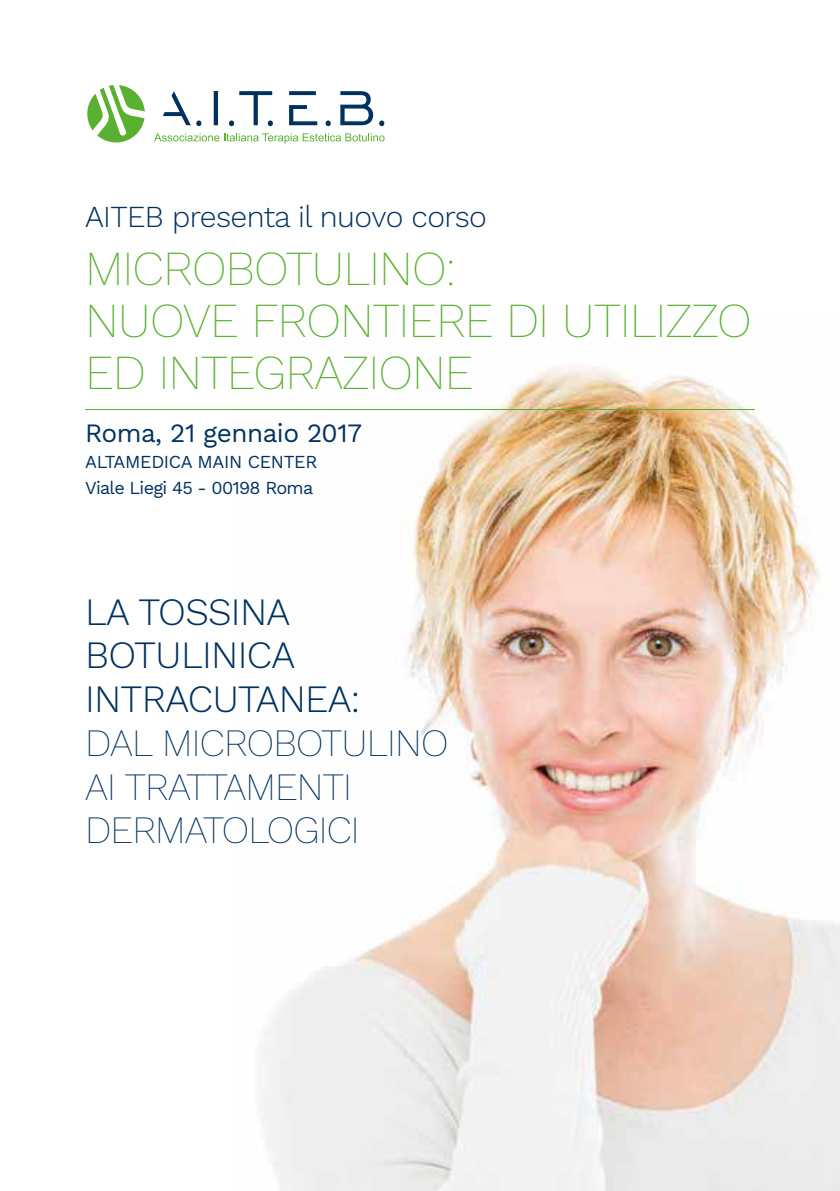
<style>
.page{position:relative;width:840px;height:1191px;background:#fff}
.page>*{position:absolute;margin:0;border:0;box-sizing:border-box;transform-origin:0 0}
.t1{font:200 48px/52px "Work Sans";letter-spacing:-.02em;color:#5ab031}
.t2{font:200 38px/43.8px "Work Sans";letter-spacing:-.02em;color:#003160}
.t3{font:300 38px/43.6px "Work Sans";letter-spacing:-.02em;color:#003160}
.t4{font:300 30px "Work Sans";letter-spacing:-.02em;color:#003160}
.t5{font:26px "Work Sans";letter-spacing:-.02em;color:#003160}
.t6{font:18px/25.6px "Work Sans";letter-spacing:-.04em;color:#003160}
</style>
<div class="page">
<img style="left:261px;top:364px;width:578px;height:827px">
<svg style="left:154px;top:133px;width:230px;height:11px"></svg>
<svg style="left:163px;top:91px;width:221px;height:35px"></svg>
<svg style="left:87px;top:85px;width:58px;height:58px"></svg>
<hr style="left:85px;top:409px;width:669px;height:1px;background:#5ab031">
<p class="t4" style="left:85px;top:199px;width:403px">AITEB presenta il nuovo corso</p>
<p class="t1" style="left:85px;top:245px;width:667px">MICROBOTULINO:<br>NUOVE FRONTIERE DI UTILIZZO<br>ED INTEGRAZIONE</p>
<p class="t5" style="left:85px;top:418px;width:278px">Roma, 21 gennaio 2017</p>
<p class="t6" style="left:85px;top:450px;width:234px">ALTAMEDICA MAIN CENTER<br>Viale Liegi 45 - 00198 Roma</p>
<p class="t3" style="left:85px;top:591px;width:276px">LA TOSSINA<br>BOTULINICA<br>INTRACUTANEA:</p>
<p class="t2" style="left:85px;top:722px;width:364px">DAL MICROBOTULINO<br>AI TRATTAMENTI<br>DERMATOLOGICI</p>
</div>
